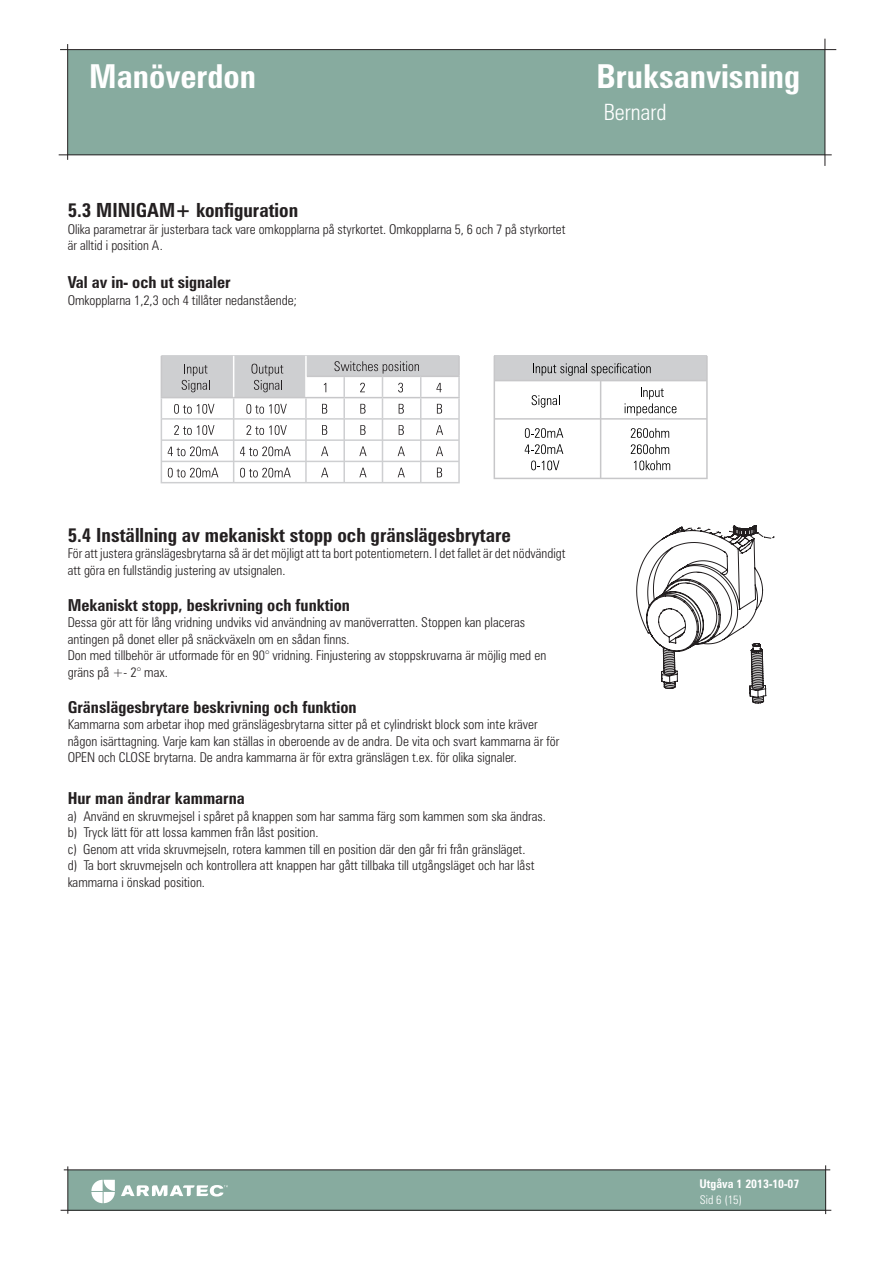
<style>
.page{position:relative;width:893px;height:1263px;background:#fff}
.page>*{position:absolute;margin:0;border:0;box-sizing:border-box;transform-origin:0 0}
.t1{font:700 condensed 33px "Zurich BT";color:#fff}
.t2{font:300 condensed 22.5px "Zurich BT";color:#fff}
.t3{font:700 condensed 19.5px "Zurich BT";color:#231f20}
.t4{font:700 condensed 16.5px "Zurich BT";color:#231f20}
.t5{font:300 condensed 13.5px/16.5px "Zurich BT";color:#231f20}
.t6{font:700 condensed 12px "Zurich BT";color:#fff}
.t7{font:300 condensed 12px "Zurich BT";color:#fff}
</style>
<div class="page">
<div style="left:68px;top:50px;width:757px;height:105px;background:#87ab9f"></div>
<hr style="left:60px;top:49px;width:776px;height:1px;background:#231f20">
<hr style="left:59px;top:154px;width:773px;height:1px;background:#231f20">
<hr style="left:67px;top:44px;width:1px;height:116px;background:#231f20">
<hr style="left:825px;top:39px;width:1px;height:127px;background:#231f20">
<div style="left:68px;top:1170px;width:758px;height:40px;background:#87ab9f"></div>
<hr style="left:64px;top:1169px;width:766px;height:1px;background:#231f20">
<hr style="left:61px;top:1210px;width:770px;height:1px;background:#231f20">
<hr style="left:825px;top:1165px;width:1px;height:49px;background:#231f20">
<hr style="left:67px;top:1166px;width:1px;height:48px;background:#231f20">
<svg style="left:121px;top:1185px;width:107px;height:11px"></svg>
<svg style="left:91px;top:1180px;width:24px;height:23px"></svg>
<div style="left:494px;top:355px;width:213px;height:26px;background:#cecfd1"></div>
<hr style="left:706px;top:356px;width:2px;height:24px;background:#c7c7c9">
<hr style="left:494px;top:380px;width:107px;height:1px;background:#c7c7c9">
<hr style="left:494px;top:381px;width:1px;height:37px;background:#c7c7c9">
<hr style="left:601px;top:380px;width:107px;height:1px;background:#c7c7c9">
<hr style="left:600px;top:381px;width:1px;height:37px;background:#c7c7c9">
<hr style="left:706px;top:381px;width:2px;height:37px;background:#c7c7c9">
<hr style="left:494px;top:418px;width:107px;height:2px;background:#c7c7c9">
<hr style="left:494px;top:420px;width:1px;height:58px;background:#c7c7c9">
<hr style="left:601px;top:418px;width:107px;height:2px;background:#c7c7c9">
<hr style="left:600px;top:420px;width:1px;height:58px;background:#c7c7c9">
<hr style="left:706px;top:420px;width:2px;height:58px;background:#c7c7c9">
<hr style="left:494px;top:478px;width:107px;height:1px;background:#c7c7c9">
<hr style="left:601px;top:478px;width:107px;height:1px;background:#c7c7c9">
<svg style="left:533px;top:363px;width:118px;height:13px"></svg>
<svg style="left:532px;top:395px;width:28px;height:13px"></svg>
<svg style="left:625px;top:387px;width:51px;height:29px"></svg>
<svg style="left:525px;top:428px;width:38px;height:10px"></svg>
<svg style="left:525px;top:444px;width:38px;height:10px"></svg>
<svg style="left:531px;top:460px;width:28px;height:10px"></svg>
<svg style="left:631px;top:428px;width:38px;height:10px"></svg>
<svg style="left:631px;top:444px;width:38px;height:10px"></svg>
<svg style="left:634px;top:460px;width:36px;height:10px"></svg>
<hr style="left:161px;top:482px;width:73px;height:1px;background:#cecfd1">
<hr style="left:234px;top:482px;width:72px;height:1px;background:#cecfd1">
<hr style="left:306px;top:482px;width:38px;height:1px;background:#cecfd1">
<hr style="left:344px;top:482px;width:38px;height:1px;background:#cecfd1">
<hr style="left:382px;top:482px;width:39px;height:1px;background:#cecfd1">
<hr style="left:421px;top:482px;width:39px;height:1px;background:#cecfd1">
<svg style="left:161px;top:355px;width:299px;height:127px"></svg>
<svg style="left:636px;top:525px;width:139px;height:179px"></svg>
<p class="t1" style="left:89px;top:56px;width:168px">Manöverdon</p>
<p class="t3" style="left:68px;top:198px;width:232px">5.3 MINIGAM+ konfiguration</p>
<p class="t5" style="left:68px;top:221px;width:499px">Olika parametrar är justerbara tack vare omkopplarna på styrkortet. Omkopplarna 5, 6 och 7 på styrkortet är alltid i position A.</p>
<p class="t4" style="left:68px;top:272px;width:164px">Val av in- och ut signaler</p>
<p class="t5" style="left:68px;top:292px;width:231px">Omkopplarna 1,2,3 och 4 tillåter nedanstående;</p>
<p class="t1" style="left:596px;top:56px;width:205px">Bruksanvisning</p>
<p class="t2" style="left:604px;top:99px;width:64px">Bernard</p>
<p class="t3" style="left:68px;top:523px;width:445px">5.4 Inställning av mekaniskt stopp och gränslägesbrytare</p>
<p class="t5" style="left:68px;top:545px;width:499px">För att justera gränslägesbrytarna så är det möjligt att ta bort potentiometern. I det fallet är det nödvändigt att göra en fullständig justering av utsignalen.</p>
<p class="t4" style="left:68px;top:595px;width:284px">Mekaniskt stopp, beskrivning och funktion</p>
<p class="t5" style="left:68px;top:614px;width:480px">Dessa gör att för lång vridning undviks vid användning av manöverratten. Stoppen kan placeras antingen på donet eller på snäckväxeln om en sådan finns.<br>Don med tillbehör är utformade för en 90° vridning. Finjustering av stoppskruvarna är möjlig med en gräns på +- 2° max.</p>
<p class="t4" style="left:68px;top:697px;width:291px">Gränslägesbrytare beskrivning och funktion</p>
<p class="t5" style="left:68px;top:716px;width:493px">Kammarna som arbetar ihop med gränslägesbrytarna sitter på et cylindriskt block som inte kräver någon isärttagning. Varje kam kan ställas in oberoende av de andra. De vita och svart kammarna är för<br>OPEN och CLOSE brytarna. De andra kammarna är för extra gränslägen t.ex. för olika signaler.</p>
<p class="t4" style="left:68px;top:788px;width:179px">Hur man ändrar kammarna</p>
<p class="t5" style="left:68px;top:808px;width:480px">a) Använd en skruvmejsel i spåret på knappen som har samma färg som kammen som ska ändras. b) Tryck lätt för att lossa kammen från låst position.<br>c) Genom att vrida skruvmejseln, rotera kammen till en position där den går fri från gränsläget.<br>d) Ta bort skruvmejseln och kontrollera att knappen har gått tillbaka till utgångsläget och har låst kammarna i önskad position.</p>
<p class="t6" style="left:699px;top:1176px;width:101px">Utgåva 1 2013-10-07</p>
<p class="t7" style="left:700px;top:1192px;width:44px">Sid 6 (15)</p>
</div>
